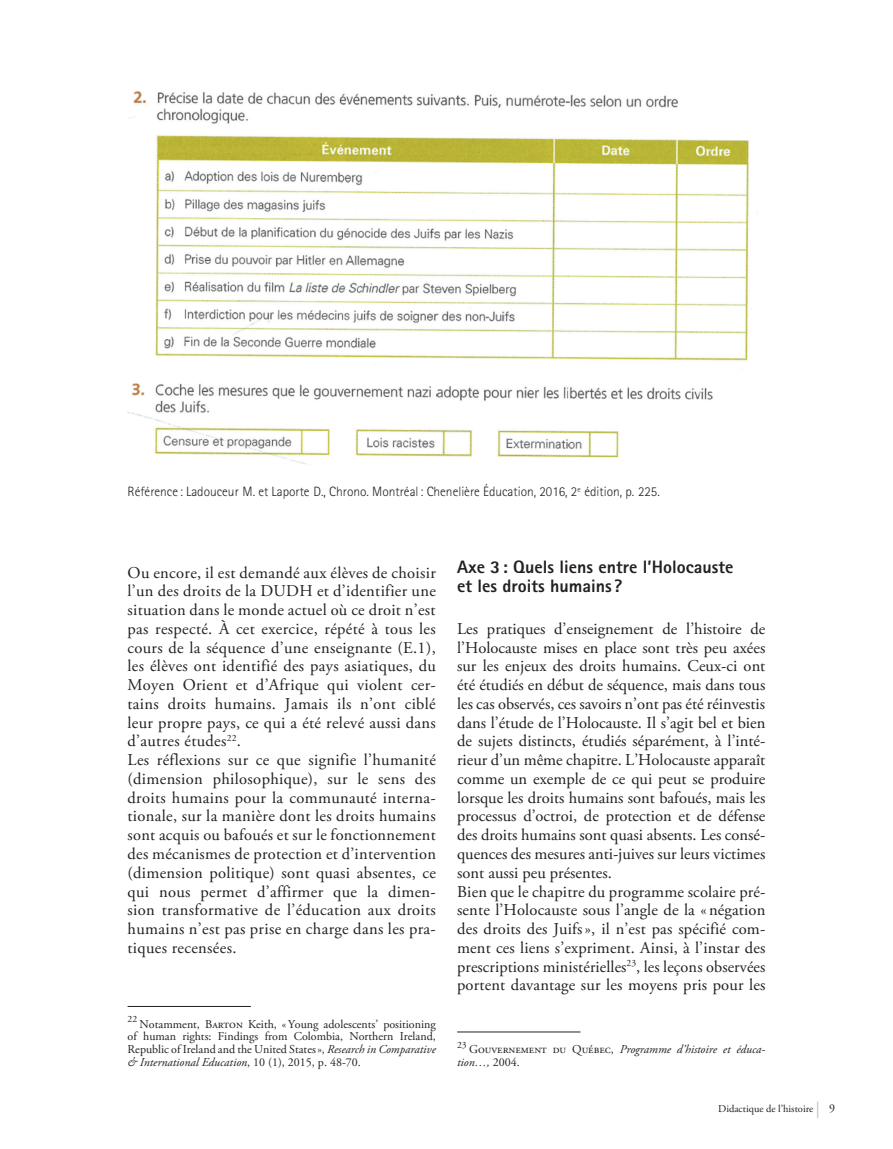
<style>
.page{position:relative;width:893px;height:1149px;background:#fff}
.page>*{position:absolute;margin:0;border:0;box-sizing:border-box;transform-origin:0 0}
.t1{font:800 18px/18.8px "Rotis Sans Serif";color:#231f20}
.t2{font:16.5px/18.8px "Adobe Garamond Pro";letter-spacing:.01em;color:#231f20}
.t3{font:300 13.5px "Rotis Sans Serif";color:#231f20}
.t4{font:12px/12.8px "Adobe Garamond Pro";color:#231f20;text-align:justify}
.t5{font:italic 12px/12.8px "Adobe Garamond Pro";color:#231f20}
.t6{font:10.5px "Adobe Garamond Pro";color:#231f20}
.t7{font:9.6px "Adobe Garamond Pro";color:#231f20}
.s1{font-style:italic}
.s2{font-style:normal}
.s3{font-size:16.5px;color:#bcbdc0}
.s4{font-size:12px}
</style>
<div class="page">
<hr style="left:128px;top:1005px;width:123px;height:1px;background:#231f20">
<hr style="left:457px;top:1031px;width:123px;height:1px;background:#231f20">
<img style="left:128px;top:91px;width:624px;height:374px">
<p class="t3" style="left:128px;top:483px;width:534px">Référence : Ladouceur M. et Laporte D., Chrono. Montréal : Chenelière Éducation, 2016, 2<sup>e</sup> édition, p. 225.</p>
<p class="t2" style="left:128px;top:563px;width:310px">Ou encore, il est demandé aux élèves de choisir l’un des droits de la DUDH et d’identifier une situation dans le monde actuel où ce droit n’est pas respecté. À cet exercice, répété à tous les cours de la séquence d’une enseignante (E.1), les élèves ont identifié des pays asiatiques, du Moyen Orient et d’Afrique qui violent cer&shy;tains droits humains. Jamais ils n’ont ciblé leur propre pays, ce qui a été relevé aussi dans d’autres études<sup>22</sup>.<br>Les réflexions sur ce que signifie l’humanité (dimension philosophique), sur le sens des droits humains pour la communauté interna&shy;tionale, sur la manière dont les droits humains sont acquis ou bafoués et sur le fonctionnement des mécanismes de protection et d’intervention (dimension politique) sont quasi absentes, ce qui nous permet d’affirmer que la dimen&shy;sion transformative de l’éducation aux droits humains n’est pas prise en charge dans les pra&shy;tiques recensées.</p>
<p class="t7" style="left:128px;top:1013px;width:11px">22</p>
<p class="t4" style="left:128px;top:1017px;width:310px;text-indent:12px">Notamment, Barton Keith, «Young adolescents’ positioning of human rights: Findings from Colombia, Northern Ireland, Republic of Ireland and the United States», <span class="s1">Research in Comparative &amp; International Education</span>, 10 (1), 2015, p. 48-70.</p>
<p class="t1" style="left:457px;top:557px;width:278px">Axe 3: Quels liens entre l’Holocauste et les droits humains ?</p>
<p class="t2" style="left:457px;top:619px;width:310px">Les pratiques d’enseignement de l’histoire de l’Holocauste mises en place sont très peu axées sur les enjeux des droits humains. Ceux-ci ont été étudiés en début de séquence, mais dans tous les cas observés, ces savoirs n’ont pas été réinvestis dans l’étude de l’Holocauste. Il s’agit bel et bien de sujets distincts, étudiés séparément, à l’inté&shy;rieur d’un même chapitre. L’Holocauste apparaît comme un exemple de ce qui peut se produire lorsque les droits humains sont bafoués, mais les processus d’octroi, de protection et de défense des droits humains sont quasi absents. Les consé&shy;quences des mesures anti-juives sur leurs victimes sont aussi peu présentes.<br>Bien que le chapitre du programme scolaire pré&shy;sente l’Holocauste sous l’angle de la « négation des droits des Juifs», il n’est pas spécifié com&shy;ment ces liens s’expriment. Ainsi, à l’instar des prescriptions ministérielles<sup>23</sup>, les leçons observées portent davantage sur les moyens pris pour les</p>
<p class="t7" style="left:457px;top:1038px;width:11px">23</p>
<p class="t5" style="left:457px;top:1043px;width:310px;text-indent:12px"><span class="s2">Gouvernement du Québec,</span> Programme d’histoire et éduca&shy;tion…, <span class="s2">2004.</span></p>
<p class="t6" style="left:718px;top:1101px;width:118px">Didactique de l’histoire <span class="s3">|</span> <span class="s4">9</span></p>
</div>
